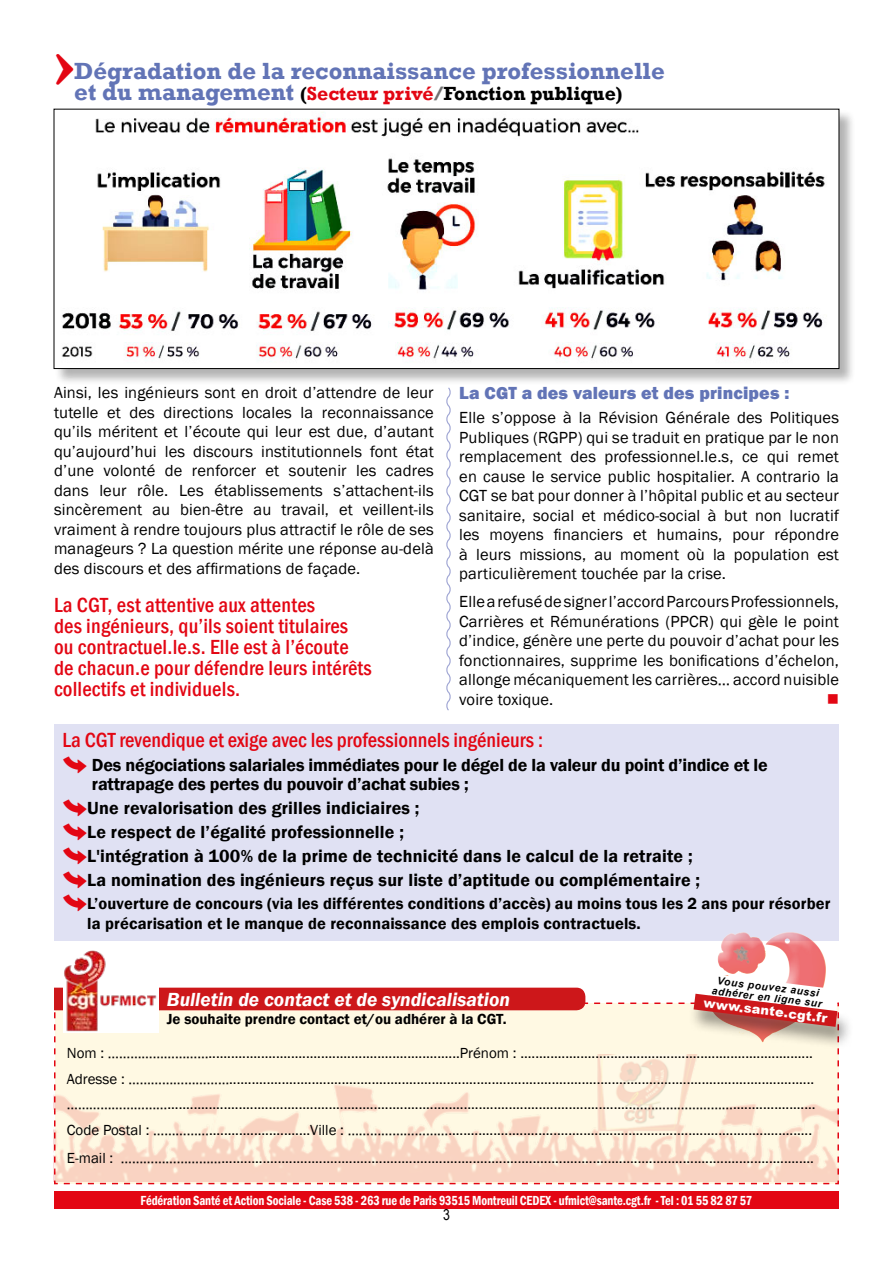
<style>
.page{position:relative;width:893px;height:1263px;background:#fff}
.page>*{position:absolute;margin:0;border:0;box-sizing:border-box;transform-origin:0 0}
.t1{font:700 24px "Rockwell";color:#6274b6}
.t2{font:500 condensed 21px/21px "Franklin Gothic";letter-spacing:.01em;color:#e30613}
.t3{font:700 19.5px "Rockwell";color:#000}
.t4{font:italic 600 19.5px "Franklin Gothic";color:#fff}
.t5{font:600 18px/23.7px "Franklin Gothic";letter-spacing:.01em;color:#000}
.t6{font:600 18px/19.5px "Franklin Gothic";letter-spacing:-.01em;color:#000}
.t7{font:800 18px "Franklin Gothic";letter-spacing:.01em;color:#6274b6}
.t8{font:16.5px/19.5px "Franklin Gothic";letter-spacing:.01em;color:#000;text-align:justify}
.t9{font:600 16.5px/19.5px "Franklin Gothic";letter-spacing:.01em;color:#000}
.t10{font:16.5px "Wingdings";color:#e30613}
.t11{font:15px/25.5px "Franklin Gothic";color:#000}
.t12{font:600 15px "Franklin Gothic";color:#000}
.t13{font:15px "Arial Narrow";color:#000}
.t14{font:600 condensed 13.5px "Franklin Gothic";letter-spacing:-.01em;color:#fff;scale:.93 1}
.t15{font:900 12.75px "Arial";color:#fff}
.t16{font:italic 700 10.35px/10.4px "Arial";color:#000;text-align:center}
.s1{font-family:"Arrowstfb";font-weight:400;font-size:30px;color:#e30613}
.s2{font-size:24px;color:#6274b6}
.s3{color:#e30613}
.s4{color:#706f6f}
.s5{font-family:"Arrowstfb";font-weight:400;color:#e30613}
.s6{font-family:"Arrowstfb";font-weight:400;font-size:18px;color:#e30613}
</style>
<div class="page">
<svg style="left:446px;top:387px;width:5px;height:324px"></svg>
<div style="left:54px;top:1177px;width:785px;height:5px;background:#f9d3c2"></div>
<div style="left:54px;top:1191px;width:785px;height:18px;background:#e30613"></div>
<div style="left:54px;top:724px;width:785px;height:217px;background:#e0e1f3"></div>
<div style="left:54px;top:109px;width:802px;height:276px;background:#000;opacity:.3"></div>
<img style="left:56px;top:111px;width:781px;height:256px">
<div style="left:54px;top:109px;width:785px;height:260px;border:1px solid #000"></div>
<div style="left:704px;top:926px;width:125px;height:87px;background:#fff;opacity:.75"></div>
<div style="left:704px;top:943px;width:126px;height:106px;background:#ffd500;opacity:.75"></div>
<div style="left:689px;top:995px;width:165px;height:55px;background:#000;opacity:.4"></div>
<svg style="left:54px;top:972px;width:785px;height:205px;background:#f8ddcc"></svg>
<img style="left:63px;top:950px;width:95px;height:83px">
<h1 class="t1" style="left:54px;top:56px;width:612px"><span class="s1">g</span>Dégradation de la reconnaissance professionnelle</h1>
<p class="t3" style="left:74px;top:81px;width:550px"><span class="s2">et du management</span> (<span class="s3">Secteur privé</span><span class="s4">/</span>Fonction publique)</p>
<p class="t8" style="left:54px;top:383px;width:381px">Ainsi, les ingénieurs sont en droit d’attendre de leur tutelle et des directions locales la reconnaissance qu’ils méritent et l’écoute qui leur est due, d’autant qu’aujourd’hui les discours institutionnels font état d’une volonté de renforcer et soutenir les cadres dans leur rôle. Les établissements s’attachent-ils sincèrement au bien-être au travail, et veillent-ils vraiment à rendre toujours plus attractif le rôle de ses manageurs ? La question mérite une réponse au-delà des discours et des affirmations de façade.</p>
<p class="t2" style="left:54px;top:594px;width:319px">La CGT, est attentive aux attentes<br>des ingénieurs, qu’ils soient titulaires ou contractuel.le.s. Elle est à l’écoute de chacun.e pour défendre leurs intérêts collectifs et individuels.</p>
<p class="t7" style="left:459px;top:382px;width:332px">La CGT a des valeurs et des principes :</p>
<p class="t8" style="left:459px;top:408px;width:381px">Elle s’oppose à la Révision Générale des Politiques Publiques (RGPP) qui se traduit en pratique par le non remplacement des professionnel.le.s, ce qui remet en cause le service public hospitalier. A contrario la CGT se bat pour donner à l’hôpital public et au secteur sanitaire, social et médico-social à but non lucratif les moyens financiers et humains, pour répondre à leurs missions, au moment où la population est particulièrement touchée par la crise.</p>
<p class="t8" style="left:459px;top:592px;width:381px">Elle a refusé de signer l’accord Parcours Professionnels, Carrières et Rémunérations (PPCR) qui gèle le point d’indice, génère une perte du pouvoir d’achat pour les fonctionnaires, supprime les bonifications d’échelon, allonge mécaniquement les carrières… accord nuisible voire toxique.</p>
<p class="t10" style="left:827px;top:690px;width:14px">■</p>
<p class="t2" style="left:63px;top:729px;width:482px">La CGT revendique et exige avec les professionnels ingénieurs :</p>
<p class="t6" style="left:92px;top:755px;width:677px;text-indent:-29px"><span class="s5">P</span> Des négociations salariales immédiates pour le dégel de la valeur du point d’indice et le rattrapage des pertes du pouvoir d’achat subies ;</p>
<p class="t5" style="left:63px;top:796px;width:639px"><span class="s5">P</span>Une revalorisation des grilles indiciaires ;<br><span class="s5">P</span>Le respect de l’égalité professionnelle ;<br><span class="s5">P</span>L'intégration à 100% de la prime de technicité dans le calcul de la retraite ; <span class="s5">P</span>La nomination des ingénieurs reçus sur liste d’aptitude ou complémentaire ;</p>
<p class="t9" style="left:87px;top:894px;width:745px;text-indent:-25px"><span class="s6">P</span>L’ouverture de concours (via les différentes conditions d’accès) au moins tous les 2 ans pour résorber la précarisation et le manque de reconnaissance des emplois contractuels.</p>
<p class="t4" style="left:167px;top:986px;width:345px">Bulletin de contact et de syndicalisation</p>
<p class="t12" style="left:167px;top:1009px;width:341px">Je souhaite prendre contact et/ou adhérer à la CGT.</p>
<p class="t16" style="left:714px;top:975px;width:112px;rotate:7deg">Vous pouvez aussi adhérer en ligne sur</p>
<p class="t15" style="left:705px;top:993px;width:126px;rotate:7deg">www.sante.cgt.fr</p>
<p class="t11" style="left:67px;top:1041px;width:750px">Nom : ………………………...................................................................Prénom : ..............................................................................<br>Adresse : ………………………............................................................................................................................................................ ………………………............................................................................................................................………………………......................<br>Code Postal : ……………...........................Ville : ……………………….................................................................................................</p>
<p class="t11" style="left:67px;top:1146px;width:749px">E-mail : ………………………..............................................................................................................................................................</p>
<p class="t14" style="left:141px;top:1191px;width:659px">Fédération Santé et Action Sociale - Case 538 - 263 rue de Paris 93515 Montreuil CEDEX - ufmict@sante.cgt.fr - Tel : 01 55 82 87 57</p>
<p class="t13" style="left:443px;top:1203px;width:8px">3</p>
</div>
